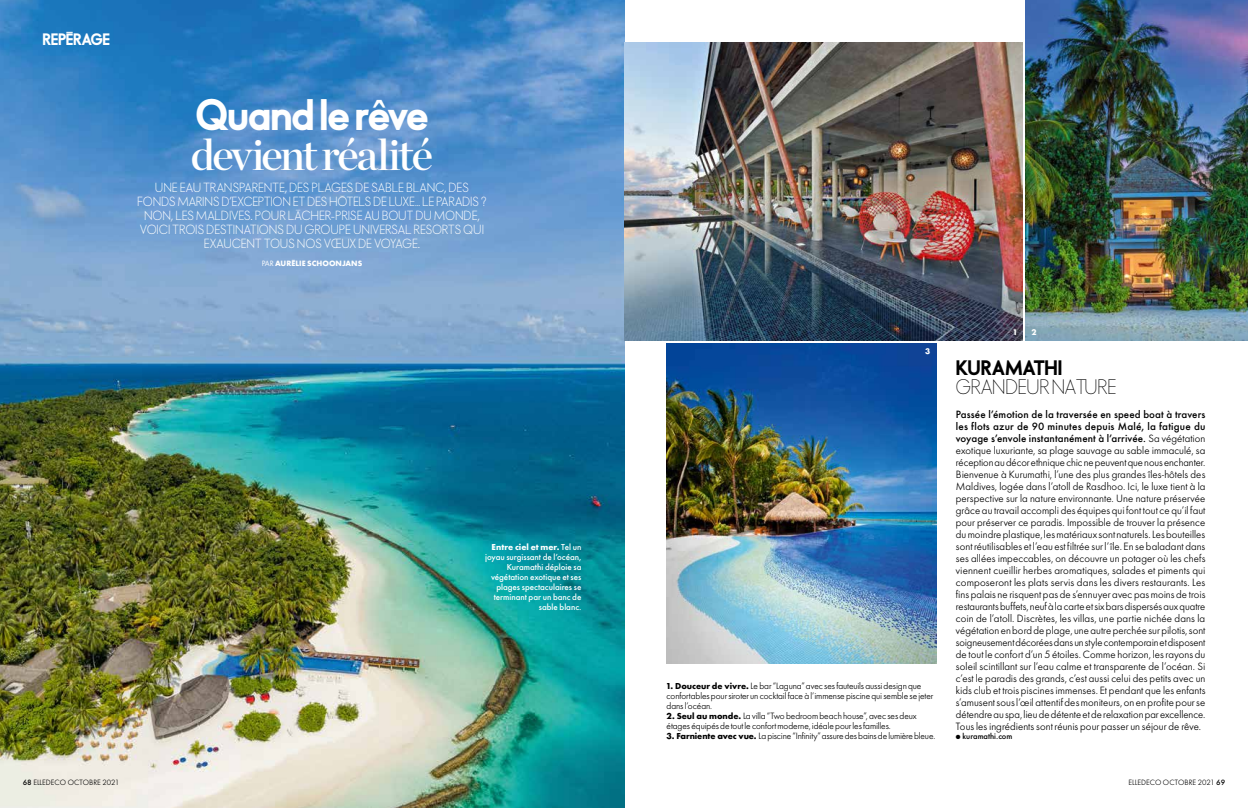
<style>
.page{position:relative;width:1248px;height:808px;background:#fff}
.page>*{position:absolute;margin:0;border:0;box-sizing:border-box;transform-origin:0 0}
.t1{font:44px "Chronicle Display Semi";letter-spacing:-.055em;color:#fff}
.t2{font:800 40px "Elle Nova C Std";letter-spacing:-.025em;color:#fff}
.t3{font:300 19px "Elle Nova C Std";letter-spacing:.015em;color:#000}
.t4{font:800 19px "Elle Nova C Std";letter-spacing:.005em;color:#000}
.t5{font:800 15px "Elle Nova C Std";letter-spacing:-.015em;color:#fff}
.t6{font:12px/14px "Elle Nova C Std";letter-spacing:.035em;color:#fff;text-align:center}
.t7{font:11px/12px "Elle Gabor Std Text";color:#000;text-align:justify}
.t8{font:500 11px/12px "Elle Gabor Std";letter-spacing:.01em;color:#000;text-align:justify}
.t9{font:9.5px/10px "Elle Gabor Std Text";letter-spacing:-.01em;color:#000}
.t10{font:500 9px/10px "Elle Gabor Std";letter-spacing:-.005em;color:#fff;text-align:right}
.t11{font:500 8.5px "Elle Gabor Std";color:#000}
.t12{font:700 8.5px "Elle Gabor Std";color:#fff}
.t13{font:8px "Elle Gabor Std Text";color:#000}
.t14{font:700 8px "Elle Gabor Std";color:#fff}
.s1{font-weight:400}
.s2{font-weight:700}
.s3{font-family:"Elle Gabor Std";font-weight:700;font-size:9px}
.s4{font-family:"Elle Gabor Std Text";font-weight:400}
.s5{font-family:"Elle Gabor Std";font-weight:500}
</style>
<div class="page">
<img style="left:0;top:0;width:624px;height:808px">
<img style="left:624px;top:43px;width:398px;height:297px">
<img style="left:1025px;top:0;width:222px;height:340px">
<img style="left:666px;top:343px;width:269px;height:320px">
<h3 class="t5" style="left:43px;top:31px;width:69px">REPÉRAGE</h3>
<h2 class="t2" style="left:196px;top:91px;width:234px">Quand le rêve</h2>
<h1 class="t1" style="left:191px;top:120px;width:243px">devient réalité</h1>
<p class="t6" style="left:138px;top:182px;width:350px">UNE EAU TRANSPARENTE, DES PLAGES DE SABLE BLANC, DES FONDS MARINS D’EXCEPTION ET DES HÔTELS DE LUXE… LE PARADIS ?<br>NON, LES MALDIVES. POUR LÂCHER-PRISE AU BOUT DU MONDE, VOICI TROIS DESTINATIONS DU GROUPE UNIVERSAL RESORTS QUI EXAUCENT TOUS NOS VŒUX DE VOYAGE.</p>
<p class="t14" style="left:262px;top:258px;width:102px"><span class="s1">PAR</span> AURÉLIE SCHOONJANS</p>
<p class="t10" style="left:485px;top:542px;width:98px"><span class="s2">Entre ciel et mer.</span> Tel un joyau surgissant de l’océan,<br>Kuramathi déploie sa végétation exotique et ses plages spectaculaires se terminant par un banc de sable blanc.</p>
<p class="t12" style="left:925px;top:347px;width:7px">3</p>
<p class="t9" style="left:666px;top:681px;width:268px"><span class="s3">1. Douceur de vivre.</span> Le bar “Laguna” avec ses fauteuils aussi design que confortables pour siroter un cocktail face à l’immense piscine qui semble se jeter dans l’océan.</p>
<p class="t9" style="left:666px;top:711px;width:252px"><span class="s3">2. Seul au monde.</span> La villa “Two bedroom beach house”, avec ses deux étages équipés de tout le confort moderne, idéale pour les familles.</p>
<p class="t9" style="left:666px;top:731px;width:270px"><span class="s3">3. Farniente avec vue.</span> La piscine “Infinity” assure des bains de lumière bleue.</p>
<p class="t12" style="left:1013px;top:327px;width:6px">1</p>
<p class="t12" style="left:1031px;top:327px;width:7px">2</p>
<h3 class="t4" style="left:955px;top:356px;width:108px">KURAMATHI</h3>
<h3 class="t3" style="left:955px;top:376px;width:162px">GRANDEUR NATURE</h3>
<p class="t8" style="left:955px;top:408px;width:251px">Passée l’émotion de la traversée en speed boat à travers les flots azur de 90 minutes depuis Malé, la fatigue du voyage s’envole instantanément à l’arrivée. <span class="s4">Sa végétation</span></p>
<p class="t7" style="left:955px;top:444px;width:251px">exotique luxuriante, sa plage sauvage au sable immaculé, sa réception au décor ethnique chic ne peuvent que nous enchanter.<br>Bienvenue à Kurumathi, l’une des plus grandes îles-hôtels des Maldives, logée dans l’atoll de Rasdhoo. Ici, le luxe tient à la perspective sur la nature environnante. Une nature préservée grâce au travail accompli des équipes qui font tout ce qu’il faut pour préserver ce paradis. Impossible de trouver la présence du moindre plastique, les matériaux sont naturels. Les bouteilles sont réutilisables et l’eau est filtrée sur l’île. En se baladant dans ses allées impeccables, on découvre un potager où les chefs viennent cueillir herbes aromatiques, salades et piments qui composeront les plats servis dans les divers restaurants. Les fins palais ne risquent pas de s’ennuyer avec pas moins de trois restaurants buffets, neuf à la carte et six bars dispersés aux quatre coin de l’atoll. Discrètes, les villas, une partie nichée dans la végétation en bord de plage, une autre perchée sur pilotis, sont soigneusement décorées dans un style contemporain et disposent de tout le confort d’un 5 étoiles. Comme horizon, les rayons du soleil scintillant sur l’eau calme et transparente de l’océan. Si c’est le paradis des grands, c’est aussi celui des petits avec un kids club et trois piscines immenses. Et pendant que les enfants s’amusent sous l’œil attentif des moniteurs, on en profite pour se détendre au spa, lieu de détente et de relaxation par excellence.<br>Tous les ingrédients sont réunis pour passer un séjour de rêve.</p>
<p class="t11" style="left:955px;top:731px;width:58px">● kuramathi.com</p>
<p class="t13" style="left:23px;top:778px;width:98px"><span class="s5">68</span> ELLEDECO OCTOBRE 2021</p>
<p class="t13" style="left:1128px;top:778px;width:98px">ELLEDECO OCTOBRE 2021 <span class="s5">69</span></p>
</div>
